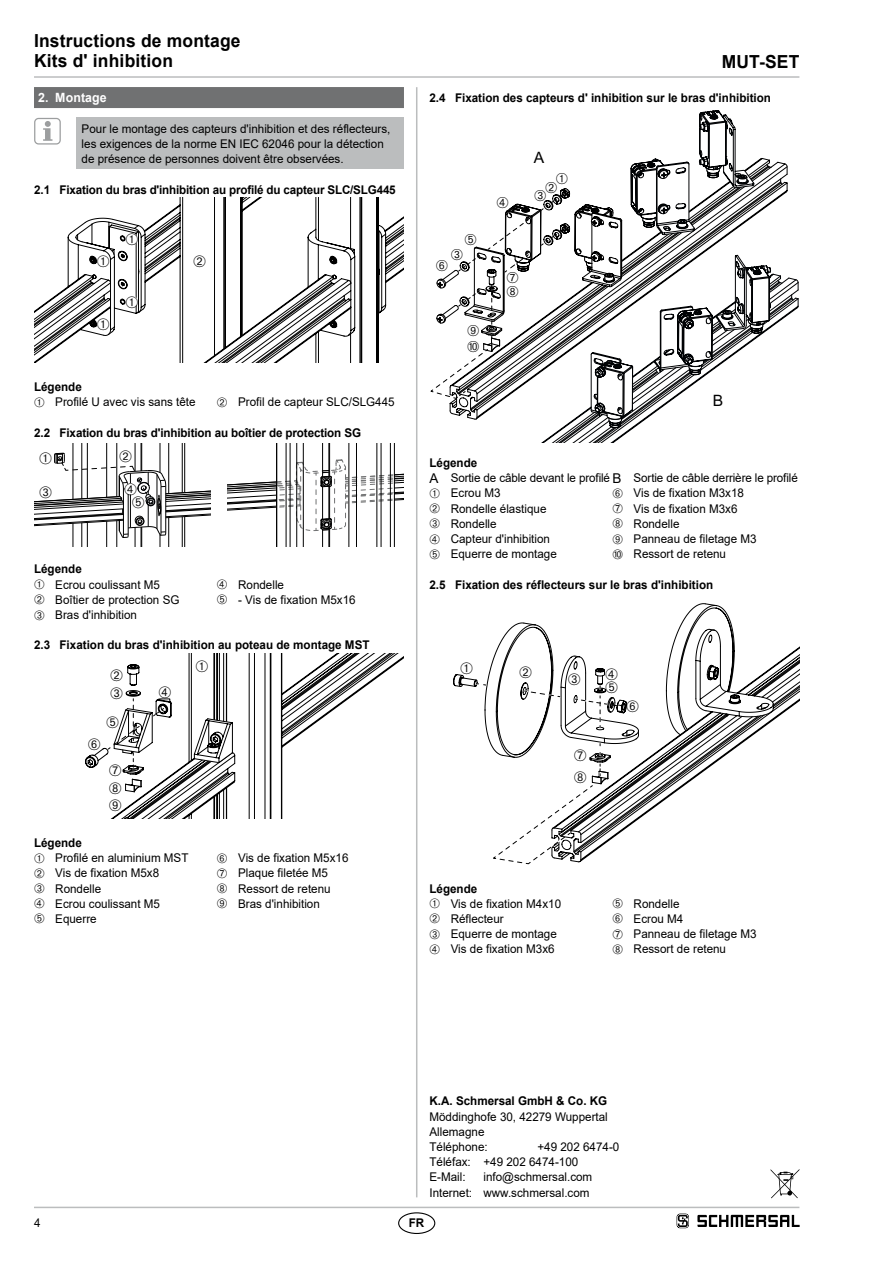
<style>
.page{position:relative;width:893px;height:1263px;background:#fff}
.page>*{position:absolute;margin:0;border:0;box-sizing:border-box;transform-origin:0 0}
.t1{font:700 18px/20.2px "Arial";letter-spacing:.01em;color:#000}
.t2{font:15.6px "Arial";color:#000}
.t3{font:700 12.75px "Arial";letter-spacing:.01em;color:#fff}
.t4{font:12px/15.1px "Arial";color:#000}
.t5{font:700 12px "Arial";color:#000}
.s1{font-weight:700}
.s2{font-size:13.5px}
</style>
<div class="page">
<hr style="left:34px;top:1207px;width:765px;height:1px;background:#bbbdbe">
<hr style="left:34px;top:76px;width:765px;height:2px;background:#bbbdbe">
<hr style="left:416px;top:87px;width:1px;height:1110px;background:#bbbdbe">
<div style="left:398px;top:1212px;width:37px;height:22px;border:1px solid #000;border-radius:50%"></div>
<div style="left:34px;top:87px;width:370px;height:21px;background:#707172"></div>
<div style="left:77px;top:118px;width:327px;height:51px;background:#bbbdbe"></div>
<svg style="left:43px;top:121px;width:9px;height:20px"></svg>
<div style="left:34px;top:118px;width:27px;height:27px;border:1px solid #9c9e9f;border-radius:4px"></div>
<svg style="left:34px;top:198px;width:370px;height:165px"></svg>
<hr style="left:276px;top:444px;width:1px;height:102px;background:#000">
<hr style="left:286px;top:444px;width:1px;height:102px;background:#000">
<hr style="left:290px;top:444px;width:1px;height:102px;background:#000">
<hr style="left:296px;top:444px;width:1px;height:102px;background:#000">
<hr style="left:303px;top:444px;width:1px;height:102px;background:#000">
<hr style="left:322px;top:444px;width:1px;height:33px;background:#000">
<hr style="left:329px;top:444px;width:1px;height:32px;background:#000">
<hr style="left:349px;top:444px;width:1px;height:102px;background:#000">
<hr style="left:356px;top:444px;width:1px;height:102px;background:#000">
<hr style="left:377px;top:444px;width:1px;height:102px;background:#000">
<hr style="left:381px;top:444px;width:1px;height:102px;background:#000">
<hr style="left:390px;top:444px;width:1px;height:102px;background:#000">
<hr style="left:394px;top:444px;width:1px;height:102px;background:#000">
<svg style="left:227px;top:453px;width:177px;height:93px"></svg>
<svg style="left:85px;top:653px;width:319px;height:165px"></svg>
<svg style="left:542px;top:273px;width:256px;height:169px"></svg>
<svg style="left:618px;top:647px;width:181px;height:188px"></svg>
<svg style="left:453px;top:603px;width:321px;height:181px"></svg>
<svg style="left:771px;top:1169px;width:28px;height:29px"></svg>
<svg style="left:677px;top:1213px;width:12px;height:15px"></svg>
<svg style="left:697px;top:1215px;width:102px;height:12px"></svg>
<svg style="left:194px;top:255px;width:11px;height:12px"></svg>
<svg style="left:68px;top:218px;width:77px;height:118px"></svg>
<svg style="left:34px;top:444px;width:176px;height:102px"></svg>
<svg style="left:88px;top:660px;width:147px;height:158px"></svg>
<svg style="left:431px;top:110px;width:340px;height:318px"></svg>
<svg style="left:627px;top:701px;width:11px;height:11px"></svg>
<svg style="left:461px;top:662px;width:157px;height:203px"></svg>
<h1 class="t1" style="left:34px;top:31px;width:208px">Instructions de montage<br>Kits d' inhibition</h1>
<p class="t3" style="left:38px;top:89px;width:70px">2. Montage</p>
<p class="t4" style="left:82px;top:121px;width:310px">Pour le montage des capteurs d'inhibition et des réflecteurs, les exigences de la norme EN IEC 62046 pour la détection de présence de personnes doivent être observées.</p>
<p class="t5" style="left:34px;top:181px;width:363px">2.1 Fixation du bras d'inhibition au profilé du capteur SLC/SLG445</p>
<h1 class="t1" style="left:722px;top:52px;width:79px">MUT-SET</h1>
<p class="t5" style="left:429px;top:90px;width:343px">2.4 Fixation des capteurs d' inhibition sur le bras d'inhibition</p>
<h2 class="t2" style="left:534px;top:147px;width:12px">A</h2>
<p class="t4" style="left:34px;top:379px;width:163px"><span class="s1">Légende<br></span>➀ Profilé U avec vis sans tête</p>
<p class="t4" style="left:217px;top:394px;width:179px">➁ Profil de capteur SLC/SLG445</p>
<p class="t5" style="left:34px;top:424px;width:329px">2.2 Fixation du bras d'inhibition au boîtier de protection SG</p>
<p class="t4" style="left:34px;top:562px;width:128px"><span class="s1">Légende<br></span>➀ Ecrou coulissant M5</p>
<p class="t4" style="left:217px;top:577px;width:69px">➃ Rondelle</p>
<p class="t4" style="left:34px;top:592px;width:147px">➁ Boîtier de protection SG</p>
<p class="t4" style="left:217px;top:592px;width:140px">➄ - Vis de fixation M5x16</p>
<p class="t4" style="left:34px;top:607px;width:105px">➂ Bras d'inhibition</p>
<p class="t5" style="left:34px;top:637px;width:337px">2.3 Fixation du bras d'inhibition au poteau de montage MST</p>
<h2 class="t2" style="left:713px;top:390px;width:12px">B</h2>
<p class="t4" style="left:429px;top:455px;width:370px"><span class="s1">Légende<br></span><span class="s2">A</span> Sortie de câble devant le profilé <span class="s2">B</span> Sortie de câble derrière le profilé<br>➀ Ecrou M3</p>
<p class="t4" style="left:612px;top:486px;width:133px">➅ Vis de fixation M3x18</p>
<p class="t4" style="left:429px;top:501px;width:119px">➁ Rondelle élastique</p>
<p class="t4" style="left:612px;top:501px;width:127px">➆ Vis de fixation M3x6</p>
<p class="t4" style="left:429px;top:516px;width:69px">➂ Rondelle</p>
<p class="t4" style="left:612px;top:516px;width:69px">➇ Rondelle</p>
<p class="t4" style="left:429px;top:531px;width:122px">➃ Capteur d'inhibition</p>
<p class="t4" style="left:612px;top:531px;width:146px">➈ Panneau de filetage M3</p>
<p class="t4" style="left:429px;top:546px;width:129px">➄ Equerre de montage</p>
<p class="t4" style="left:612px;top:546px;width:115px">➉ Ressort de retenu</p>
<p class="t5" style="left:429px;top:576px;width:285px">2.5 Fixation des réflecteurs sur le bras d'inhibition</p>
<p class="t4" style="left:34px;top:835px;width:156px"><span class="s1">Légende<br></span>➀ Profilé en aluminium MST</p>
<p class="t4" style="left:217px;top:850px;width:133px">➅ Vis de fixation M5x16</p>
<p class="t4" style="left:34px;top:865px;width:127px">➁ Vis de fixation M5x8</p>
<p class="t4" style="left:217px;top:865px;width:113px">➆ Plaque filetée M5</p>
<p class="t4" style="left:34px;top:881px;width:69px">➂ Rondelle</p>
<p class="t4" style="left:217px;top:881px;width:115px">➇ Ressort de retenu</p>
<p class="t4" style="left:34px;top:896px;width:128px">➃ Ecrou coulissant M5</p>
<p class="t4" style="left:217px;top:896px;width:105px">➈ Bras d'inhibition</p>
<p class="t4" style="left:34px;top:911px;width:64px">➄ Equerre</p>
<p class="t4" style="left:34px;top:1215px;width:8px">4</p>
<p class="t4" style="left:429px;top:881px;width:133px"><span class="s1">Légende<br></span>➀ Vis de fixation M4x10</p>
<p class="t4" style="left:612px;top:896px;width:69px">➄ Rondelle</p>
<p class="t4" style="left:429px;top:911px;width:76px">➁ Réflecteur</p>
<p class="t4" style="left:612px;top:911px;width:73px">➅ Ecrou M4</p>
<p class="t4" style="left:429px;top:926px;width:129px">➂ Equerre de montage</p>
<p class="t4" style="left:612px;top:926px;width:146px">➆ Panneau de filetage M3</p>
<p class="t4" style="left:429px;top:941px;width:127px">➃ Vis de fixation M3x6</p>
<p class="t4" style="left:612px;top:941px;width:115px">➇ Ressort de retenu</p>
<p class="t5" style="left:429px;top:1093px;width:179px">K.A. Schmersal GmbH &amp; Co. KG</p>
<p class="t4" style="left:429px;top:1109px;width:180px">Möddinghofe 30, 42279 Wuppertal<br>Allemagne<br>Téléphone:</p>
<p class="t4" style="left:429px;top:1139px;width:191px;text-indent:108px">+49 202 6474-0<br>Téléfax: +49 202 6474-100<br>E-Mail:</p>
<p class="t4" style="left:429px;top:1169px;width:164px;text-align:right">info@schmersal.com<br>Internet: www.schmersal.com</p>
<p class="t5" style="left:409px;top:1214px;width:17px">FR</p>
</div>
